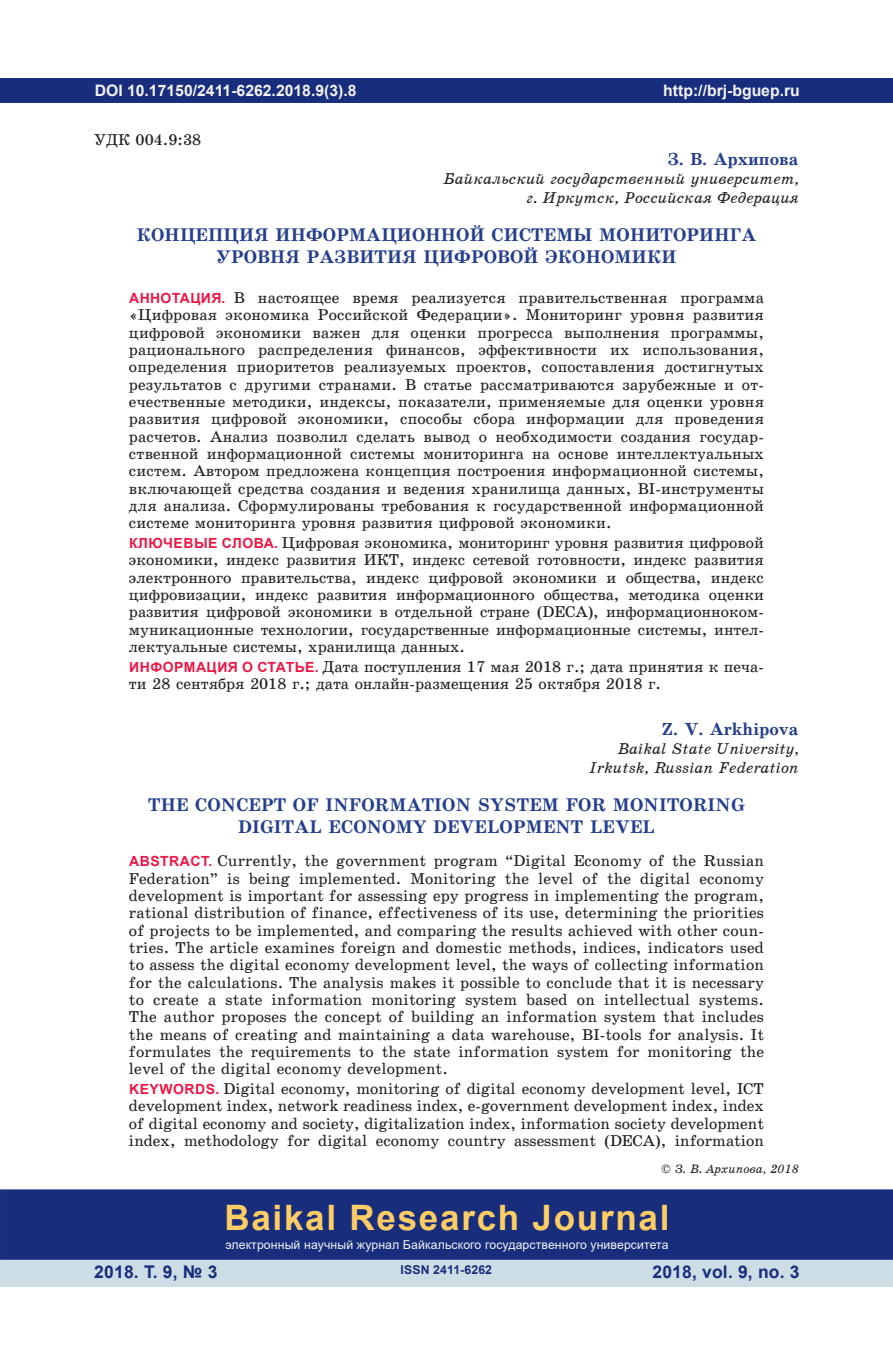
<style>
.page{position:relative;width:893px;height:1360px;background:#fff}
.page>*{position:absolute;margin:0;border:0;box-sizing:border-box;transform-origin:0 0}
.t1{font:700 35px "Arial";letter-spacing:.05em;color:#fecd64}
.t2{font:18.38px/22.2px "School Book C Bold";letter-spacing:.01em;color:#253f8e;text-align:center}
.t3{font:700 17.5px "Arial";letter-spacing:.01em;color:#182d7c}
.t4{font:17.5px "School Book C Bold";color:#253f8e}
.t5{font:15.75px/17.3px "School Book C";color:#231f20;text-align:justify}
.t6{font:15.75px/18.9px "School Book C Italic";color:#231f20;text-align:right}
.t7{font:700 15.75px "Arial";color:#f2f3f4}
.t8{font:12.25px "Arial";letter-spacing:.01em;color:#f2f3f4}
.t9{font:12.25px "School Book C Italic";color:#231f20}
.t10{font:700 12.25px "Arial";letter-spacing:.01em;color:#182d7c}
.s1{font-family:"Arial";font-weight:700;font-size:14px;color:#ed1845}
</style>
<div class="page">
<div style="left:0;top:78px;width:893px;height:25px;background:#182d7c"></div>
<div style="left:0;top:1258px;width:893px;height:28px;background:#cddde6"></div>
<div style="left:0;top:1189px;width:893px;height:70px;background:#182d7c;border:2px solid #182d7c"></div>
<p class="t7" style="left:95px;top:79px;width:263px">DOI 10.17150/2411-6262.2018.9(3).8</p>
<p class="t5" style="left:94px;top:131px;width:109px">УДК 004.9:38</p>
<p class="t7" style="left:348px;top:79px;width:10px">7</p>
<p class="t7" style="left:663px;top:79px;width:138px">http://brj-bguep.ru</p>
<p class="t4" style="left:668px;top:150px;width:132px">З. В. Архипова</p>
<p class="t6" style="left:443px;top:169px;width:357px">Байкальский государственный университет, г. Иркутск, Российская Федерация</p>
<p class="t2" style="left:137px;top:224px;width:621px">КОНЦЕПЦИЯ ИНФОРМАЦИОННОЙ СИСТЕМЫ МОНИТОРИНГА<br>УРОВНЯ РАЗВИТИЯ ЦИФРОВОЙ ЭКОНОМИКИ</p>
<p class="t5" style="left:129px;top:289px;width:637px"><span class="s1">АННОТАЦИЯ.</span> В настоящее время реализуется правительственная программа «Цифровая экономика Российской Федерации». Мониторинг уровня развития цифровой экономики важен для оценки прогресса выполнения программы, рационального распределения финансов, эффективности их использования, определения приоритетов реализуемых проектов, сопоставления достигнутых результатов с другими странами. В статье рассматриваются зарубежные и от&shy;ечественные методики, индексы, показатели, применяемые для оценки уровня развития цифровой экономики, способы сбора информации для проведения расчетов. Анализ позволил сделать вывод о необходимости создания государ&shy;ственной информационной системы мониторинга на основе интеллектуальных систем. Автором предложена концепция построения информационной системы, включающей средства создания и ведения хранилища данных, BI-инструменты для анализа. Сформулированы требования к государственной информационной системе мониторинга уровня развития цифровой экономики.</p>
<p class="t5" style="left:129px;top:534px;width:636px"><span class="s1">КЛЮЧЕВЫЕ СЛОВА.</span> Цифровая экономика, мониторинг уровня развития цифровой экономики, индекс развития ИКТ, индекс сетевой готовности, индекс развития электронного правительства, индекс цифровой экономики и общества, индекс цифровизации, индекс развития информационного общества, методика оценки развития цифровой экономики в отдельной стране (DECA), информационноком&shy;муникационные технологии, государственные информационные системы, интел&shy;лектуальные системы, хранилища данных.</p>
<p class="t5" style="left:129px;top:658px;width:636px"><span class="s1">ИНФОРМАЦИЯ О СТАТЬЕ.</span> Дата поступления 17 мая 2018 г.; дата принятия к печа&shy;ти 28 сентября 2018 г.; дата онлайн-размещения 25 октября 2018 г.</p>
<p class="t4" style="left:661px;top:719px;width:139px">Z. V. Arkhipova</p>
<p class="t6" style="left:589px;top:739px;width:211px">Baikal State University,<br>Irkutsk, Russian Federation</p>
<p class="t2" style="left:148px;top:793px;width:598px">THE CONCEPT OF INFORMATION SYSTEM FOR MONITORING<br>DIGITAL ECONOMY DEVELOPMENT LEVEL</p>
<p class="t5" style="left:129px;top:852px;width:637px"><span class="s1">ABSTRACT.</span> Currently, the government program “Digital Economy of the Russian Federation” is being implemented. Monitoring the level of the digital economy development is important for assessing еру progress in implementing the program, rational distribution of finance, effectiveness of its use, determining the priorities of projects to be implemented, and comparing the results achieved with other coun&shy;tries. The article examines foreign and domestic methods, indices, indicators used to assess the digital economy development level, the ways of collecting information for the calculations. The analysis makes it possible to conclude that it is necessary to create a state information monitoring system based on intellectual systems.<br>The author proposes the concept of building an information system that includes the means of creating and maintaining a data warehouse, BI-tools for analysis. It formulates the requirements to the state information system for monitoring the level of the digital economy development.</p>
<p class="t5" style="left:129px;top:1080px;width:636px"><span class="s1">KEYWORDS.</span> Digital economy, monitoring of digital economy development level, ICT development index, network readiness index, e-government development index, index of digital economy and society, digitalization index, information society development index, methodology for digital economy country assessment (DECA), information</p>
<p class="t9" style="left:662px;top:1162px;width:139px">© З. В. Архипова, 2018</p>
<h1 class="t1" style="left:224px;top:1192px;width:447px">Baikal Research Journal</h1>
<p class="t8" style="left:225px;top:1236px;width:445px">электронный научный журнал Байкальского государственного университета</p>
<p class="t3" style="left:94px;top:1259px;width:125px">2018. Т. 9, № 3</p>
<p class="t10" style="left:401px;top:1261px;width:93px">ISSN 2411-6262</p>
<p class="t3" style="left:652px;top:1259px;width:149px">2018, vol. 9, no. 3</p>
</div>
